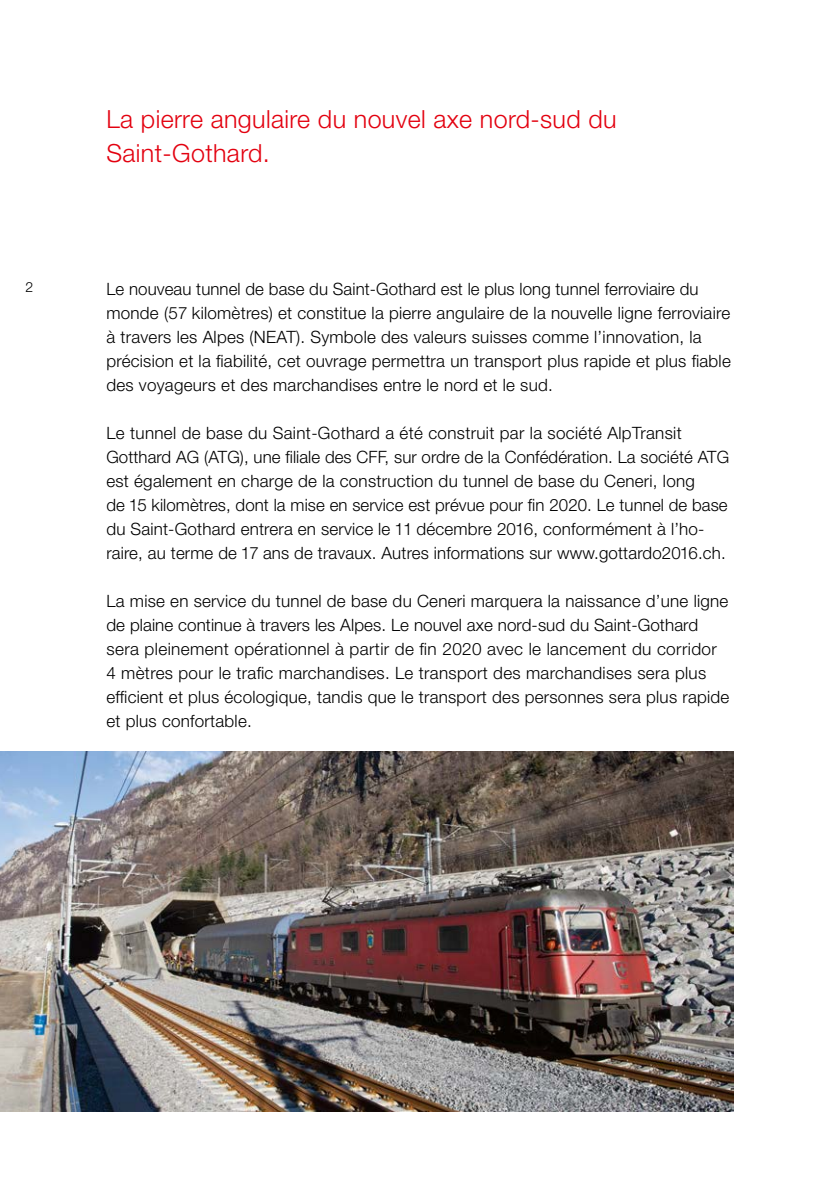
<style>
.page{position:relative;width:840px;height:1191px;background:#fff}
.page>*{position:absolute;margin:0;border:0;box-sizing:border-box;transform-origin:0 0}
.t1{font:300 25px/34px "Helvetica Neue LT Std";letter-spacing:.015em;color:#e3000f}
.t2{font:300 17px/24px "Helvetica Neue LT Std";letter-spacing:.015em;color:#000}
.t3{font:300 14px "Helvetica Neue LT Std";color:#000}
</style>
<div class="page">
<img style="left:0;top:751px;width:733px;height:360px">
<p class="t3" style="left:26px;top:278px;width:9px">2</p>
<h2 class="t1" style="left:106px;top:102px;width:511px">La pierre angulaire du nouvel axe nord-sud du<br>Saint-Gothard.</h2>
<p class="t2" style="left:106px;top:276px;width:625px">Le nouveau tunnel de base du Saint-Gothard est le plus long tunnel ferroviaire du monde (57 kilomètres) et constitue la pierre angulaire de la nouvelle ligne ferroviaire à travers les Alpes (NEAT). Symbole des valeurs suisses comme l’innovation, la précision et la fiabilité, cet ouvrage permettra un transport plus rapide et plus fiable des voyageurs et des marchandises entre le nord et le sud.</p>
<p class="t2" style="left:106px;top:420px;width:624px">Le tunnel de base du Saint-Gothard a été construit par la société AlpTransit Gotthard AG (ATG), une filiale des CFF, sur ordre de la Confédération. La société ATG est également en charge de la construction du tunnel de base du Ceneri, long<br>de 15 kilomètres, dont la mise en service est prévue pour fin 2020. Le tunnel de base du Saint-Gothard entrera en service le 11 décembre 2016, conformément à l’ho&shy;raire, au terme de 17 ans de travaux. Autres informations sur www.gottardo2016.ch.</p>
<p class="t2" style="left:106px;top:588px;width:624px">La mise en service du tunnel de base du Ceneri marquera la naissance d’une ligne de plaine continue à travers les Alpes. Le nouvel axe nord-sud du Saint-Gothard sera pleinement opérationnel à partir de fin 2020 avec le lancement du corridor 4 mètres pour le trafic marchandises. Le transport des marchandises sera plus efficient et plus écologique, tandis que le transport des personnes sera plus rapide et plus confortable.</p>
</div>
